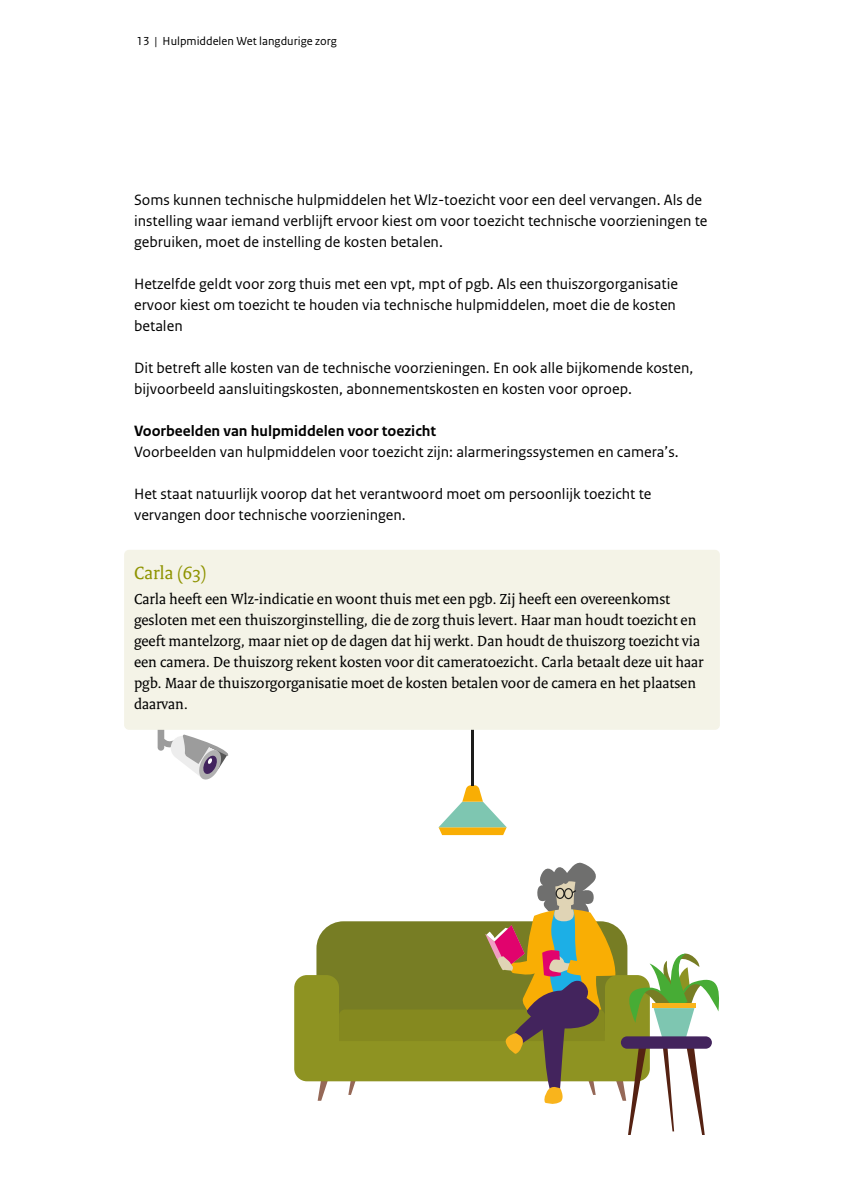
<style>
.page{position:relative;width:844px;height:1191px;background:#fff}
.page>*{position:absolute;margin:0;border:0;box-sizing:border-box;transform-origin:0 0}
.t1{font:19.25px "Rijksoverheid Serif";color:#8e9300}
.t2{font:15.75px/21px "Rijksoverheid Sans Text";color:#000}
.t3{font:15.75px/21px "Rijksoverheid Serif";color:#000}
.t4{font:700 15.75px "Rijksoverheid Sans Text";color:#000}
.t5{font:12.25px "Rijksoverheid Sans Text";color:#000}
</style>
<div class="page">
<svg style="left:438px;top:785px;width:68px;height:50px"></svg>
<hr style="left:471px;top:669px;width:3px;height:116px;background:#1d1d1b">
<svg style="left:294px;top:862px;width:425px;height:273px"></svg>
<div style="left:620px;top:1036px;width:91px;height:12px;background:#43245d;border-radius:6px"></div>
<div style="left:157px;top:724px;width:7px;height:26px;background:#9c9c9c;border-radius:3px"></div>
<svg style="left:159px;top:734px;width:70px;height:46px"></svg>
<div style="left:124px;top:550px;width:595px;height:180px;background:#f4f3e7;border-radius:5px"></div>
<p class="t5" style="left:136px;top:34px;width:202px">13 | Hulpmiddelen Wet langdurige zorg</p>
<p class="t2" style="left:134px;top:189px;width:575px">Soms kunnen technische hulpmiddelen het Wlz-toezicht voor een deel vervangen. Als de instelling waar iemand verblijft ervoor kiest om voor toezicht technische voorzieningen te gebruiken, moet de instelling de kosten betalen.</p>
<p class="t2" style="left:134px;top:273px;width:545px">Hetzelfde geldt voor zorg thuis met een vpt, mpt of pgb. Als een thuiszorgorganisatie ervoor kiest om toezicht te houden via technische hulpmiddelen, moet die de kosten betalen</p>
<p class="t2" style="left:134px;top:357px;width:560px">Dit betreft alle kosten van de technische voorzieningen. En ook alle bijkomende kosten, bijvoorbeeld aansluitingskosten, abonnementskosten en kosten voor oproep.</p>
<p class="t4" style="left:134px;top:421px;width:303px">Voorbeelden van hulpmiddelen voor toezicht</p>
<p class="t2" style="left:134px;top:441px;width:546px">Voorbeelden van hulpmiddelen voor toezicht zijn: alarmeringssystemen en camera’s.</p>
<p class="t2" style="left:134px;top:483px;width:519px">Het staat natuurlijk voorop dat het verantwoord moet om persoonlijk toezicht te vervangen door technische voorzieningen.</p>
<p class="t1" style="left:134px;top:561px;width:74px">Carla (63)</p>
<p class="t3" style="left:134px;top:588px;width:571px">Carla heeft een Wlz-indicatie en woont thuis met een pgb. Zij heeft een overeenkomst gesloten met een thuiszorginstelling, die de zorg thuis levert. Haar man houdt toezicht en geeft mantelzorg, maar niet op de dagen dat hij werkt. Dan houdt de thuiszorg toezicht via een camera. De thuiszorg rekent kosten voor dit cameratoezicht. Carla betaalt deze uit haar pgb. Maar de thuiszorgorganisatie moet de kosten betalen voor de camera en het plaatsen daarvan.</p>
</div>
